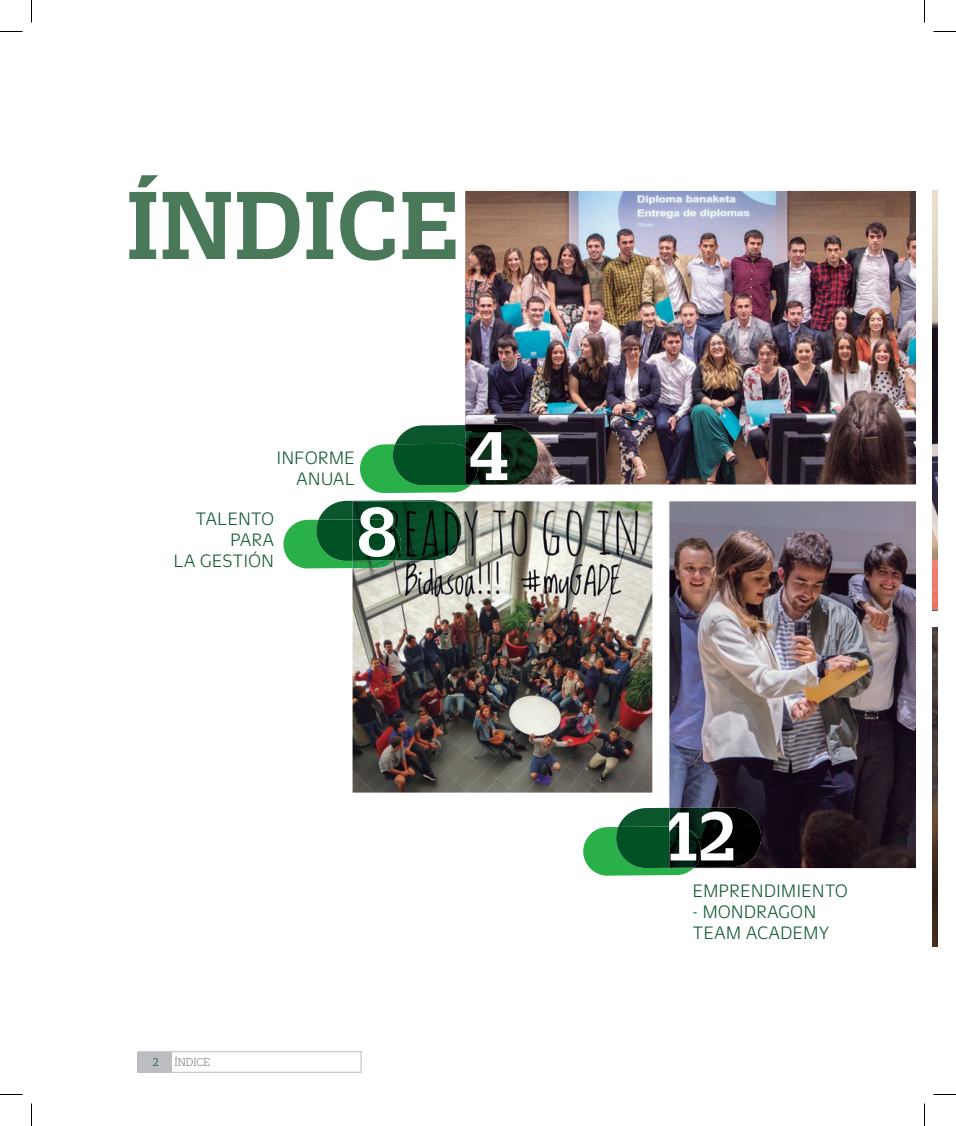
<style>
.page{position:relative;width:956px;height:1126px;background:#fff}
.page>*{position:absolute;margin:0;border:0;box-sizing:border-box;transform-origin:0 0}
.t1{font:500 105px "Duplicate Slab";letter-spacing:.01em;color:#4a795a}
.t2{font:500 75px "Duplicate Slab";color:#fff}
.t3{font:300 19.5px/21px "Duplicate Sans";letter-spacing:.03em;color:#0c562e;text-align:right}
.t4{font:300 12px "Duplicate Slab";color:#808285}
.t5{font:300 12px "Duplicate Slab";color:#0c562e}
</style>
<div class="page">
<div style="left:138px;top:1052px;width:223px;height:21px;border:1px solid #bcbdc0"></div>
<div style="left:138px;top:1052px;width:34px;height:21px;background:#bcbdc0"></div>
<img style="left:465px;top:191px;width:451px;height:293px">
<img style="left:353px;top:501px;width:299px;height:292px">
<img style="left:669px;top:501px;width:247px;height:367px">
<img style="left:932px;top:628px;width:5px;height:319px">
<img style="left:669px;top:807px;width:92px;height:61px">
<svg style="left:583px;top:808px;width:111px;height:68px"></svg>
<img style="left:676px;top:826px;width:25px;height:42px">
<img style="left:440px;top:501px;width:21px;height:59px">
<svg style="left:283px;top:500px;width:157px;height:68px;background:#387c51"></svg>
<img style="left:353px;top:519px;width:48px;height:42px">
<img style="left:512px;top:425px;width:26px;height:59px">
<svg style="left:360px;top:425px;width:152px;height:68px;background:#34754a"></svg>
<img style="left:465px;top:447px;width:13px;height:37px">
<img style="left:932px;top:190px;width:5px;height:420px">
<svg style="left:0;top:31px;width:22px;height:1px"></svg>
<svg style="left:933px;top:31px;width:23px;height:1px"></svg>
<svg style="left:0;top:1094px;width:22px;height:1px"></svg>
<svg style="left:933px;top:1094px;width:23px;height:1px"></svg>
<svg style="left:31px;top:0;width:1px;height:22px"></svg>
<svg style="left:31px;top:1103px;width:1px;height:23px"></svg>
<svg style="left:924px;top:0;width:1px;height:22px"></svg>
<svg style="left:924px;top:1103px;width:1px;height:23px"></svg>
<h1 class="t1" style="left:127px;top:155px;width:334px">ÍNDICE</h1>
<p class="t3" style="left:277px;top:446px;width:79px">INFORME<br>ANUAL</p>
<p class="t3" style="left:174px;top:507px;width:102px">TALENTO<br>PARA<br>LA GESTIÓN</p>
<h2 class="t2" style="left:357px;top:482px;width:42px">8</h2>
<h2 class="t2" style="left:468px;top:406px;width:42px">4</h2>
<p class="t5" style="left:153px;top:1055px;width:7px">2</p>
<p class="t4" style="left:175px;top:1055px;width:37px">ÍNDICE</p>
<h2 class="t2" style="left:667px;top:786px;width:70px">12</h2>
<p class="t3" style="left:693px;top:879px;width:157px">EMPRENDIMIENTO</p>
<p class="t3" style="left:693px;top:900px;width:138px;text-align:left">- MONDRAGON<br>TEAM ACADEMY</p>
</div>
